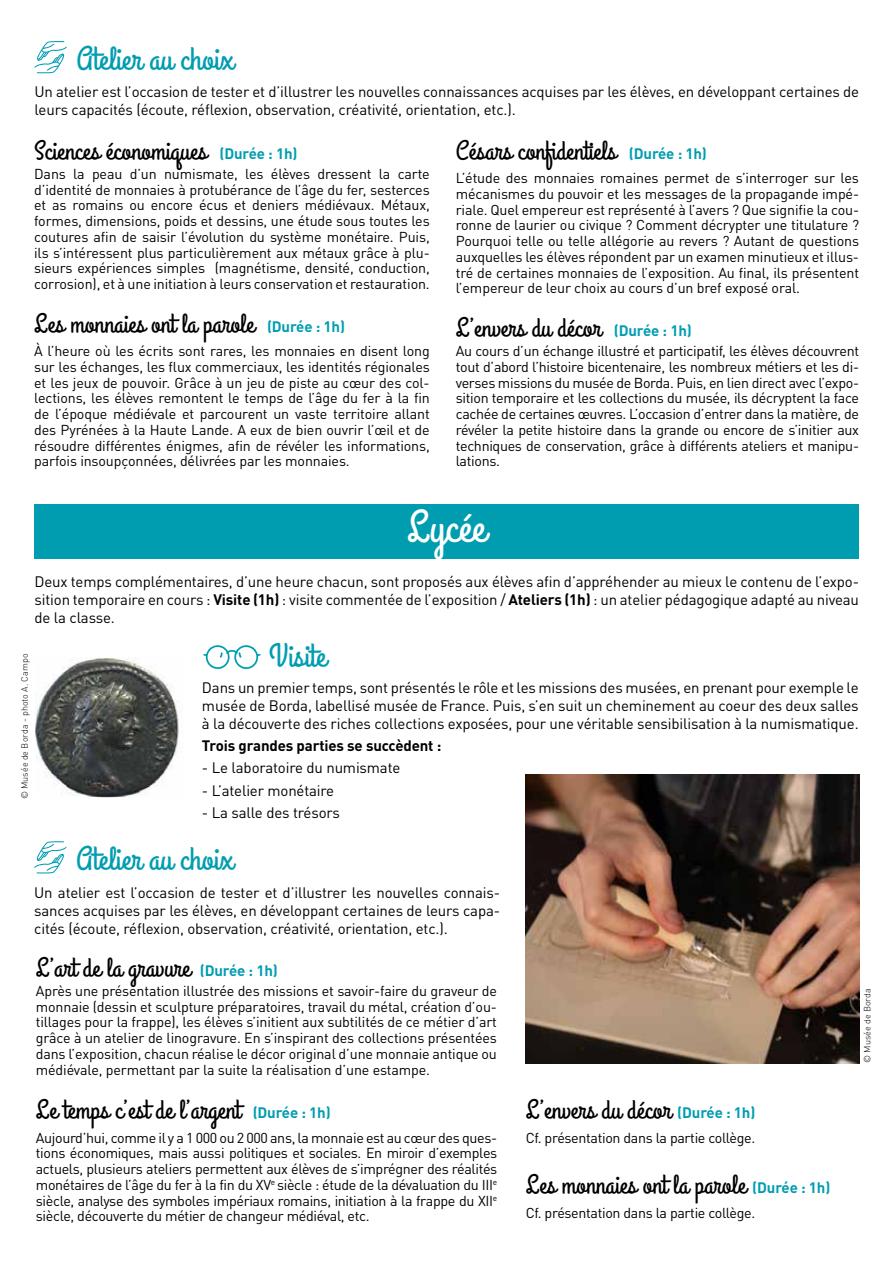
<style>
.page{position:relative;width:893px;height:1263px;background:#fff}
.page>*{position:absolute;margin:0;border:0;box-sizing:border-box;transform-origin:0 0}
.t1{font:45px "Grand Hotel";color:#fff}
.t2{font:33px "Grand Hotel";color:#009db1}
.t3{font:27px "Grand Hotel";color:#000}
.t4{font:15px/18px "DINOT";letter-spacing:-.01em;color:#000;text-align:justify}
.t5{font:700 15px "DINOT";letter-spacing:-.01em;color:#000}
.t6{font:14.25px/15.8px "DINOT";letter-spacing:-.02em;color:#000;text-align:justify}
.t7{font:300 9px "DINOT";color:#000}
.s1{font-family:"DINOT";font-weight:700;font-size:15px;color:#009db1}
.s2{font-weight:700}
</style>
<div class="page">
<div style="left:34px;top:504px;width:825px;height:55px;background:#009db1"></div>
<svg style="left:34px;top:841px;width:33px;height:32px"></svg>
<svg style="left:203px;top:645px;width:58px;height:24px"></svg>
<img style="left:526px;top:775px;width:333px;height:288px">
<svg style="left:34px;top:41px;width:33px;height:32px"></svg>
<img style="left:36px;top:657px;width:143px;height:140px">
<h2 class="t2" style="left:77px;top:38px;width:159px">Atelier au choix</h2>
<p class="t4" style="left:34px;top:82px;width:826px">Un atelier est l’occasion de tester et d’illustrer les nouvelles connaissances acquises par les élèves, en développant certaines de leurs capacités (écoute, réflexion, observation, créativité, orientation, etc.).</p>
<h3 class="t3" style="left:34px;top:133px;width:265px">Sciences économiques <span class="s1">(Durée : 1h)</span></h3>
<p class="t6" style="left:34px;top:166px;width:397px">Dans la peau d’un numismate, les élèves dressent la carte d’identité de monnaies à protubérance de l’âge du fer, sesterces et as romains ou encore écus et deniers médiévaux. Métaux, formes, dimensions, poids et dessins, une étude sous toutes les coutures afin de saisir l’évolution du système monétaire. Puis, ils s’intéressent plus particulièrement aux métaux grâce à plu&shy;sieurs expériences simples (magnétisme, densité, conduction, corrosion), et à une initiation à leurs conservation et restauration.</p>
<h3 class="t3" style="left:34px;top:306px;width:312px">Les monnaies ont la parole <span class="s1">(Durée : 1h)</span></h3>
<p class="t6" style="left:34px;top:343px;width:397px">À l’heure où les écrits sont rares, les monnaies en disent long sur les échanges, les flux commerciaux, les identités régionales et les jeux de pouvoir. Grâce à un jeu de piste au cœur des col&shy;lections, les élèves remontent le temps de l’âge du fer à la fin de l’époque médiévale et parcourent un vaste territoire allant des Pyrénées à la Haute Lande. A eux de bien ouvrir l’œil et de résoudre différentes énigmes, afin de révéler les informations, parfois insoupçonnées, délivrées par les monnaies.</p>
<h3 class="t3" style="left:456px;top:133px;width:253px">Césars confidentiels <span class="s1">(Durée : 1h)</span></h3>
<p class="t6" style="left:456px;top:170px;width:405px">L’étude des monnaies romaines permet de s’interroger sur les mécanismes du pouvoir et les messages de la propagande impé&shy;riale. Quel empereur est représenté à l’avers ? Que signifie la cou&shy;ronne de laurier ou civique ? Comment décrypter une titulature ?<br>Pourquoi telle ou telle allégorie au revers ? Autant de questions auxquelles les élèves répondent par un examen minutieux et illus&shy;tré de certaines monnaies de l’exposition. Au final, ils présentent l’empereur de leur choix au cours d’un bref exposé oral.</p>
<h3 class="t3" style="left:456px;top:310px;width:238px">L’envers du décor <span class="s1">(Durée : 1h)</span></h3>
<p class="t6" style="left:456px;top:343px;width:405px">Au cours d’un échange illustré et participatif, les élèves découvrent tout d’abord l’histoire bicentenaire, les nombreux métiers et les di&shy;verses missions du musée de Borda. Puis, en lien direct avec l’expo&shy;sition temporaire et les collections du musée, ils décryptent la face cachée de certaines œuvres. L’occasion d’entrer dans la matière, de révéler la petite histoire dans la grande ou encore de s’initier aux techniques de conservation, grâce à différents ateliers et manipu&shy;lations.</p>
<h1 class="t1" style="left:407px;top:499px;width:80px">Lycée</h1>
<p class="t4" style="left:34px;top:573px;width:826px">Deux temps complémentaires, d’une heure chacun, sont proposés aux élèves afin d’appréhender au mieux le contenu de l’expo&shy;sition temporaire en cours : <span class="s2">Visite (1h)</span> : visite commentée de l’exposition / <span class="s2">Ateliers (1h)</span> : un atelier pédagogique adapté au niveau de la classe.</p>
<p class="t7" style="left:19px;top:799px;width:147px;rotate:-90deg">© Musée de Borda - photo A. Campo</p>
<h2 class="t2" style="left:269px;top:635px;width:59px">Visite</h2>
<p class="t4" style="left:202px;top:678px;width:658px">Dans un premier temps, sont présentés le rôle et les missions des musées, en prenant pour exemple le musée de Borda, labellisé musée de France. Puis, s’en suit un cheminement au coeur des deux salles à la découverte des riches collections exposées, pour une véritable sensibilisation à la numismatique.</p>
<p class="t5" style="left:202px;top:736px;width:241px">Trois grandes parties se succèdent :</p>
<p class="t4" style="left:202px;top:759px;width:200px">- Le laboratoire du numismate</p>
<p class="t4" style="left:202px;top:781px;width:134px">- L’atelier monétaire</p>
<p class="t4" style="left:202px;top:803px;width:139px">- La salle des trésors</p>
<h2 class="t2" style="left:76px;top:838px;width:159px">Atelier au choix</h2>
<p class="t4" style="left:34px;top:883px;width:468px">Un atelier est l’occasion de tester et d’illustrer les nouvelles connais&shy;sances acquises par les élèves, en développant certaines de leurs capa&shy;cités (écoute, réflexion, observation, créativité, orientation, etc.).</p>
<h3 class="t3" style="left:36px;top:950px;width:244px">L’art de la gravure <span class="s1">(Durée : 1h)</span></h3>
<p class="t6" style="left:36px;top:983px;width:463px">Après une présentation illustrée des missions et savoir-faire du graveur de monnaie (dessin et sculpture préparatoires, travail du métal, création d’ou&shy;tillages pour la frappe), les élèves s’initient aux subtilités de ce métier d’art grâce à un atelier de linogravure. En s’inspirant des collections présentées dans l’exposition, chacun réalise le décor original d’une monnaie antique ou médiévale, permettant par la suite la réalisation d’une estampe.</p>
<h3 class="t3" style="left:36px;top:1093px;width:296px">Le temps c’est de l’argent <span class="s1">(Durée : 1h)</span></h3>
<p class="t6" style="left:36px;top:1129px;width:463px">Aujourd’hui, comme il y a 1 000 ou 2 000 ans, la monnaie est au cœur des ques&shy;tions économiques, mais aussi politiques et sociales. En miroir d’exemples actuels, plusieurs ateliers permettent aux élèves de s’imprégner des réalités monétaires de l’âge du fer à la fin du XV<sup>e</sup> siècle : étude de la dévaluation du III<sup>e </sup>siècle, analyse des symboles impériaux romains, initiation à la frappe du XII<sup>e </sup>siècle, découverte du métier de changeur médiéval, etc.</p>
<h3 class="t3" style="left:526px;top:1093px;width:231px">L’envers du décor <span class="s1">(Durée : 1h)</span></h3>
<p class="t6" style="left:526px;top:1129px;width:231px">Cf. présentation dans la partie collège.</p>
<h3 class="t3" style="left:526px;top:1168px;width:306px">Les monnaies ont la parole <span class="s1">(Durée : 1h)</span></h3>
<p class="t6" style="left:526px;top:1204px;width:231px">Cf. présentation dans la partie collège.</p>
<p class="t7" style="left:862px;top:1063px;width:76px;rotate:-90deg">© Musée de Borda</p>
</div>
